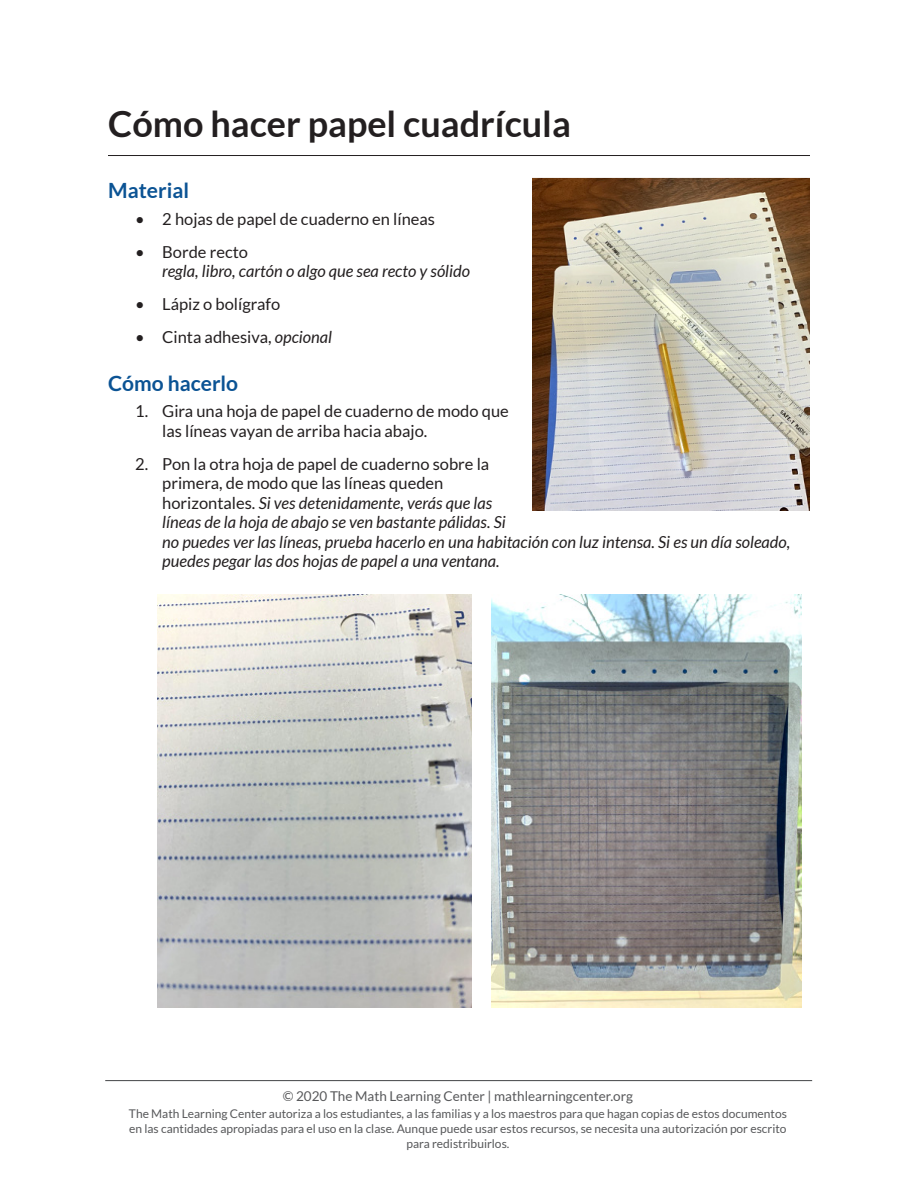
<style>
.page{position:relative;width:918px;height:1188px;background:#fff}
.page>*{position:absolute;margin:0;border:0;box-sizing:border-box;transform-origin:0 0}
.Heading_1{font:700 36px "Lato";color:#231f20}
.Heading_2{font:700 21px "Lato";color:#0b5394}
.t1{font:italic 16.5px/19.5px "Lato";color:#231f20}
.t2{font:16.5px/19.5px "Lato";color:#231f20}
.t3{font:13.5px "Lato";color:#57585a}
.t4{font:12px/15px "Lato";color:#57585a;text-align:center}
.s1{font-style:normal}
.s2{font-style:italic}
</style>
<div class="page">
<hr style="left:105px;top:1080px;width:707px;height:1px;background:#57585a">
<img style="left:532px;top:177px;width:278px;height:333px">
<img style="left:157px;top:594px;width:315px;height:414px">
<img style="left:491px;top:594px;width:311px;height:414px">
<hr style="left:108px;top:155px;width:702px;height:1px;background:#231f20">
<h1 class="Heading_1" style="left:108px;top:103px;width:464px">Cómo hacer papel cuadrícula</h1>
<h2 class="Heading_2" style="left:108px;top:179px;width:82px">Material</h2>
<p class="t2" style="left:135px;top:209px;width:301px">• 2 hojas de papel de cuaderno en líneas</p>
<p class="t1" style="left:162px;top:242px;width:309px;text-indent:-27px"><span class="s1">• Borde recto<br></span>regla, libro, cartón o algo que sea recto y sólido</p>
<p class="t2" style="left:135px;top:294px;width:147px">• Lápiz o bolígrafo</p>
<p class="t2" style="left:135px;top:327px;width:198px">• Cinta adhesiva, <span class="s2">opcional</span></p>
<h2 class="Heading_2" style="left:108px;top:372px;width:131px">Cómo hacerlo</h2>
<p class="t2" style="left:162px;top:402px;width:348px;text-indent:-27px">1. Gira una hoja de papel de cuaderno de modo que las líneas vayan de arriba hacia abajo.</p>
<p class="t1" style="left:162px;top:455px;width:630px;text-indent:-27px"><span class="s1">2. Pon la otra hoja de papel de cuaderno sobre la<br>primera, de modo que las líneas queden<br>horizontales.</span> Si ves detenidamente, verás que las<br>líneas de la hoja de abajo se ven bastante pálidas. Si<br>no puedes ver las líneas, prueba hacerlo en una habitación con luz intensa. Si es un día soleado, puedes pegar las dos hojas de papel a una ventana.</p>
<p class="t3" style="left:283px;top:1088px;width:352px">© 2020 The Math Learning Center | mathlearningcenter.org</p>
<p class="t4" style="left:129px;top:1106px;width:659px">The Math Learning Center autoriza a los estudiantes, a las familias y a los maestros para que hagan copias de estos documentos en las cantidades apropiadas para el uso en la clase. Aunque puede usar estos recursos, se necesita una autorización por escrito para redistribuirlos.</p>
</div>
